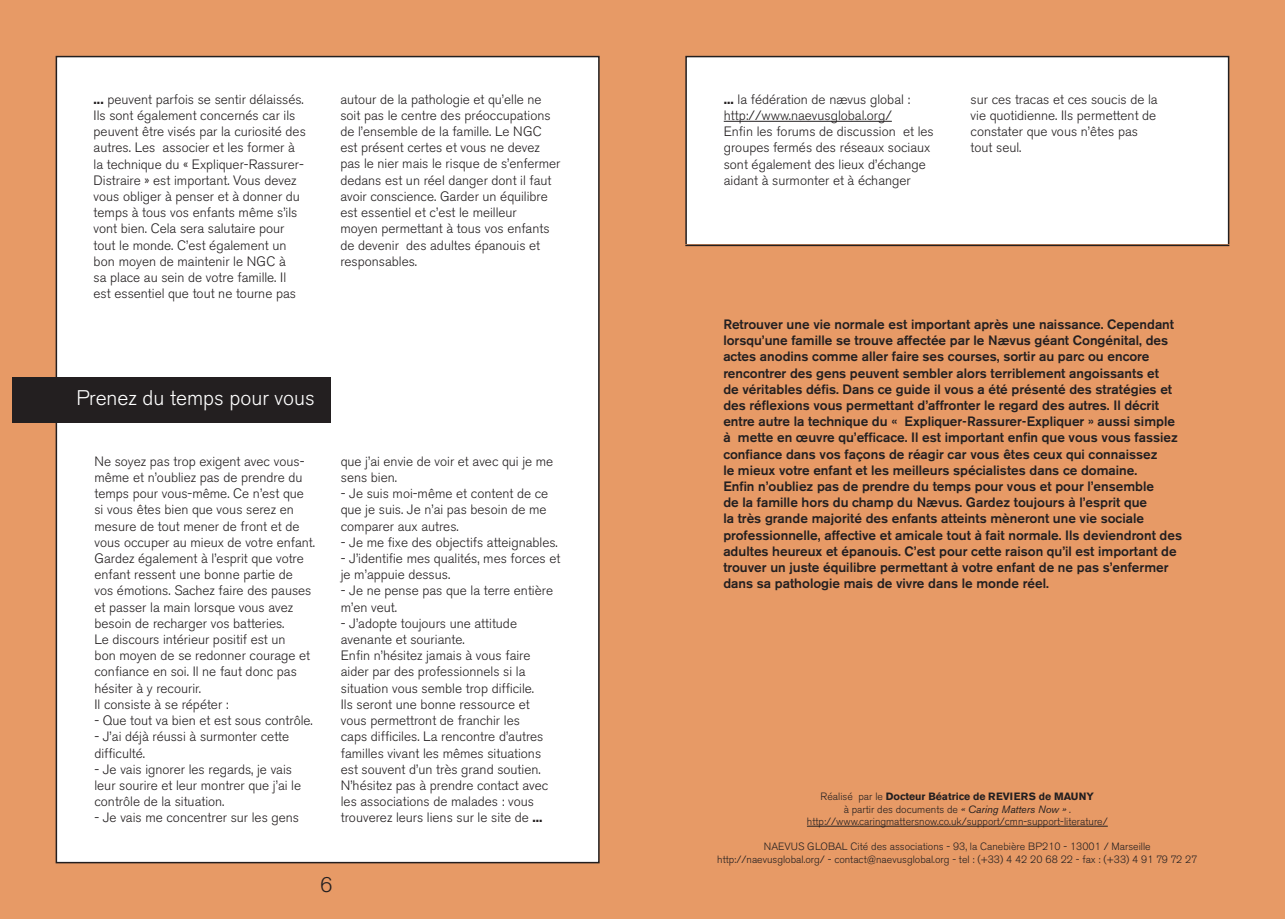
<style>
.page{position:relative;width:1285px;height:919px;background:#fff}
.page>*{position:absolute;margin:0;border:0;box-sizing:border-box;transform-origin:0 0}
.t1{font:300 21px "Akzidenz Grotesk BE";color:#fff}
.t2{font:300 21px "Akzidenz Grotesk BE";color:#231f20}
.t3{font:300 13.5px/16.2px "Akzidenz Grotesk BE";color:#231f20}
.t4{font:500 13.5px/16.2px "Akzidenz Grotesk BE";color:#231f20}
.t5{font:300 10.5px "Akzidenz Grotesk BE";color:#231f20}
.t6{font:700 10.5px "Akzidenz Grotesk BE";color:#231f20}
.s1{font-weight:700}
.s2{font-weight:300}
.s3{font-weight:400;font-style:italic}
</style>
<div class="page">
<div style="left:625px;top:0;width:659px;height:918px;background:#e79a66"></div>
<div style="left:685px;top:56px;width:544px;height:807px;background:#fff;border:2px solid #231f20"></div>
<div style="left:0;top:0;width:644px;height:918px;background:#e79a66"></div>
<div style="left:56px;top:56px;width:543px;height:807px;background:#fff;border:2px solid #231f20"></div>
<div style="left:13px;top:377px;width:318px;height:45px;background:#231f20"></div>
<div style="left:602px;top:244px;width:682px;height:674px;background:#e79a66"></div>
<hr style="left:723px;top:121px;width:168px;height:1px;background:#231f20">
<hr style="left:685px;top:244px;width:544px;height:2px;background:#231f20">
<hr style="left:806px;top:825px;width:301px;height:1px;background:#231f20">
<p class="t3" style="left:94px;top:91px;width:212px"><span class="s1">...</span> peuvent parfois se sentir délaissés.</p>
<p class="t3" style="left:94px;top:107px;width:214px">Ils sont également concernés car ils peuvent être visés par la curiosité des autres. Les associer et les former à la technique du « Expliquer-Rassurer-Distraire » est important. Vous devez vous obliger à penser et à donner du temps à tous vos enfants même s’ils vont bien. Cela sera salutaire pour tout le monde. C’est également un bon moyen de maintenir le NGC à<br>sa place au sein de votre famille. Il est essentiel que tout ne tourne pas</p>
<p class="t3" style="left:340px;top:91px;width:221px">autour de la pathologie et qu’elle ne soit pas le centre des préoccupations de l’ensemble de la famille. Le NGC est présent certes et vous ne devez pas le nier mais le risque de s’enfermer dedans est un réel danger dont il faut avoir conscience. Garder un équilibre est essentiel et c’est le meilleur<br>moyen permettant à tous vos enfants de devenir des adultes épanouis et responsables.</p>
<p class="t1" style="left:76px;top:386px;width:240px">Prenez du temps pour vous</p>
<p class="t3" style="left:94px;top:453px;width:222px">Ne soyez pas trop exigent avec vous&shy;même et n’oubliez pas de prendre du temps pour vous-même. Ce n’est que si vous êtes bien que vous serez en mesure de tout mener de front et de vous occuper au mieux de votre enfant.</p>
<p class="t3" style="left:94px;top:550px;width:218px">Gardez également à l’esprit que votre enfant ressent une bonne partie de vos émotions. Sachez faire des pauses et passer la main lorsque vous avez besoin de recharger vos batteries.</p>
<p class="t3" style="left:94px;top:631px;width:217px">Le discours intérieur positif est un bon moyen de se redonner courage et confiance en soi. Il ne faut donc pas hésiter à y recourir.</p>
<p class="t3" style="left:94px;top:696px;width:136px">Il consiste à se répéter :</p>
<p class="t3" style="left:94px;top:712px;width:220px">- Que tout va bien et est sous contrôle.</p>
<p class="t3" style="left:94px;top:728px;width:196px">- J’ai déjà réussi à surmonter cette difficulté.</p>
<p class="t3" style="left:94px;top:761px;width:208px">- Je vais ignorer les regards, je vais leur sourire et leur montrer que j’ai le contrôle de la situation.</p>
<p class="t3" style="left:94px;top:809px;width:206px">- Je vais me concentrer sur les gens</p>
<p class="t3" style="left:341px;top:453px;width:214px">que j’ai envie de voir et avec qui je me sens bien.</p>
<p class="t3" style="left:341px;top:485px;width:209px">- Je suis moi-même et content de ce que je suis. Je n’ai pas besoin de me comparer aux autres.</p>
<p class="t3" style="left:341px;top:534px;width:218px">- Je me fixe des objectifs atteignables.</p>
<p class="t3" style="left:341px;top:550px;width:221px">- J’identifie mes qualités, mes forces et je m’appuie dessus.</p>
<p class="t3" style="left:341px;top:583px;width:214px">- Je ne pense pas que la terre entière m’en veut.</p>
<p class="t3" style="left:341px;top:615px;width:178px">- J’adopte toujours une attitude avenante et souriante.</p>
<p class="t3" style="left:341px;top:647px;width:209px">Enfin n’hésitez jamais à vous faire aider par des professionnels si la situation vous semble trop difficile.<br>Ils seront une bonne ressource et vous permettront de franchir les caps difficiles. La rencontre d’autres familles vivant les mêmes situations est souvent d’un très grand soutien.<br>N’hésitez pas à prendre contact avec les associations de malades : vous trouverez leurs liens sur le site de <span class="s1">...</span></p>
<h1 class="t2" style="left:320px;top:873px;width:14px">6</h1>
<p class="t3" style="left:723px;top:91px;width:188px"><span class="s1">...</span> la fédération de nævus global :</p>
<p class="t3" style="left:723px;top:107px;width:169px">http://www.naevusglobal.org/</p>
<p class="t3" style="left:723px;top:124px;width:211px">Enfin les forums de discussion et les groupes fermés des réseaux sociaux sont également des lieux d’échange aidant à surmonter et à échanger</p>
<p class="t3" style="left:970px;top:91px;width:189px;text-align:justify">sur ces tracas et ces soucis de la vie quotidienne. Ils permettent de constater que vous n’êtes pas</p>
<p class="t3" style="left:970px;top:140px;width:52px">tout seul.</p>
<p class="t4" style="left:723px;top:316px;width:460px">Retrouver une vie normale est important après une naissance. Cependant lorsqu’une famille se trouve affectée par le Nævus géant Congénital, des actes anodins comme aller faire ses courses, sortir au parc ou encore rencontrer des gens peuvent sembler alors terriblement angoissants et<br>de véritables défis. Dans ce guide il vous a été présenté des stratégies et des réflexions vous permettant d’affronter le regard des autres. Il décrit entre autre la technique du « Expliquer-Rassurer-Expliquer » aussi simple à mette en œuvre qu’efficace. Il est important enfin que vous vous fassiez confiance dans vos façons de réagir car vous êtes ceux qui connaissez<br>le mieux votre enfant et les meilleurs spécialistes dans ce domaine.<br>Enfin n’oubliez pas de prendre du temps pour vous et pour l’ensemble<br>de la famille hors du champ du Nævus. Gardez toujours à l’esprit que<br>la très grande majorité des enfants atteints mèneront une vie sociale professionnelle, affective et amicale tout à fait normale. Ils deviendront des adultes heureux et épanouis. C’est pour cette raison qu’il est important de trouver un juste équilibre permettant à votre enfant de ne pas s’enfermer dans sa pathologie mais de vivre dans le monde réel.</p>
<p class="t6" style="left:820px;top:790px;width:275px"><span class="s2">Réalisé par le</span> Docteur Béatrice de REVIERS de MAUNY</p>
<p class="t5" style="left:843px;top:803px;width:229px">à partir des documents de <span class="s3">« Caring Matters Now »</span> .</p>
<p class="t5" style="left:806px;top:815px;width:302px">http://www.caringmattersnow.co.uk/support/cmn-support-literature/</p>
<p class="t5" style="left:763px;top:840px;width:388px">NAEVUS GLOBAL Cité des associations - 93, la Canebière BP210 - 13001 / Marseille</p>
<p class="t5" style="left:717px;top:853px;width:481px">http://naevusglobal.org/ - contact@naevusglobal.org - tel : (+33) 4 42 20 68 22 - fax : (+33) 4 91 79 72 27</p>
</div>
